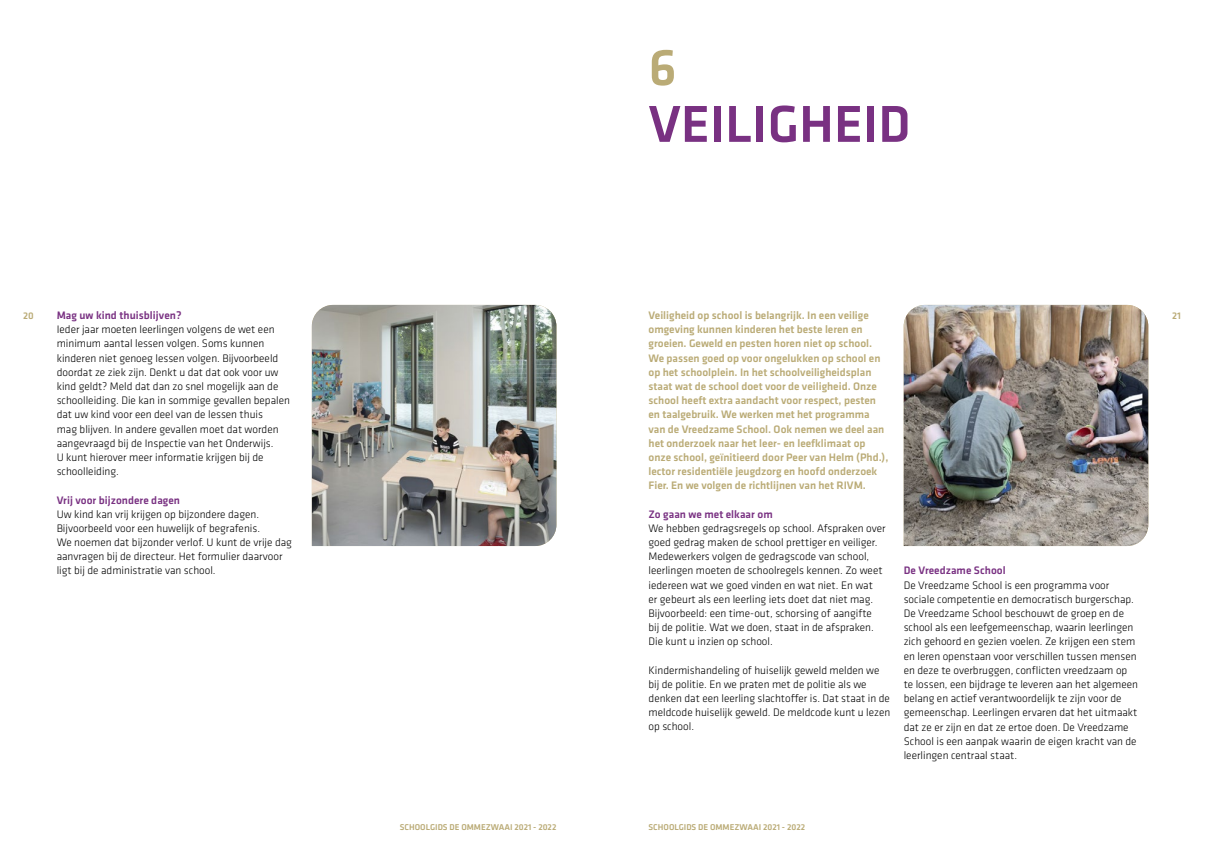
<style>
.page{position:relative;width:1205px;height:851px;background:#fff}
.page>*{position:absolute;margin:0;border:0;box-sizing:border-box;transform-origin:0 0}
.t1{font:500 53.75px "Klavika";color:#793182}
.t2{font:500 53.75px "Klavika";color:#baab76}
.t3{font:300 11.25px/14.1px "Klavika";color:#000}
.t4{font:500 11.25px/14.1px "Klavika";color:#baab76}
.t5{font:500 11.25px "Klavika";letter-spacing:.005em;color:#793182}
.t6{font:500 10px "Klavika";color:#baab76}
.t7{font:500 8.75px "Klavika";color:#baab76}
</style>
<div class="page">
<img style="left:904px;top:305px;width:244px;height:241px">
<img style="left:312px;top:305px;width:244px;height:241px">
<h1 class="t2" style="left:648px;top:31px;width:30px">6</h1>
<h1 class="t1" style="left:648px;top:88px;width:264px">VEILIGHEID</h1>
<p class="t5" style="left:57px;top:308px;width:126px">Mag uw kind thuisblijven?</p>
<p class="t3" style="left:57px;top:322px;width:235px">Ieder jaar moeten leerlingen volgens de wet een minimum aantal lessen volgen. Soms kunnen kinderen niet genoeg lessen volgen. Bijvoorbeeld doordat ze ziek zijn. Denkt u dat dat ook voor uw kind geldt? Meld dat dan zo snel mogelijk aan de schoolleiding. Die kan in sommige gevallen bepalen dat uw kind voor een deel van de lessen thuis<br>mag blijven. In andere gevallen moet dat worden aangevraagd bij de Inspectie van het Onderwijs.<br>U kunt hierover meer informatie krijgen bij de schoolleiding.</p>
<p class="t5" style="left:57px;top:492px;width:125px">Vrij voor bijzondere dagen</p>
<p class="t3" style="left:57px;top:506px;width:237px">Uw kind kan vrij krijgen op bijzondere dagen.<br>Bijvoorbeeld voor een huwelijk of begrafenis.<br>We noemen dat bijzonder verlof. U kunt de vrije dag aanvragen bij de directeur. Het formulier daarvoor ligt bij de administratie van school.</p>
<p class="t4" style="left:648px;top:308px;width:241px">Veiligheid op school is belangrijk. In een veilige omgeving kunnen kinderen het beste leren en groeien. Geweld en pesten horen niet op school.<br>We passen goed op voor ongelukken op school en op het schoolplein. In het schoolveiligheidsplan staat wat de school doet voor de veiligheid. Onze school heeft extra aandacht voor respect, pesten en taalgebruik. We werken met het programma van de Vreedzame School. Ook nemen we deel aan het onderzoek naar het leer- en leefklimaat op onze school, geïnitieerd door Peer van Helm (Phd.), lector residentiële jeugdzorg en hoofd onderzoek Fier. En we volgen de richtlijnen van het RIVM.</p>
<p class="t5" style="left:648px;top:506px;width:126px">Zo gaan we met elkaar om</p>
<p class="t3" style="left:648px;top:521px;width:239px">We hebben gedragsregels op school. Afspraken over goed gedrag maken de school prettiger en veiliger.<br>Medewerkers volgen de gedragscode van school, leerlingen moeten de schoolregels kennen. Zo weet iedereen wat we goed vinden en wat niet. En wat<br>er gebeurt als een leerling iets doet dat niet mag.<br>Bijvoorbeeld: een time-out, schorsing of aangifte<br>bij de politie. Wat we doen, staat in de afspraken.<br>Die kunt u inzien op school.</p>
<p class="t3" style="left:648px;top:662px;width:243px">Kindermishandeling of huiselijk geweld melden we bij de politie. En we praten met de politie als we denken dat een leerling slachtoffer is. Dat staat in de meldcode huiselijk geweld. De meldcode kunt u lezen op school.</p>
<p class="t6" style="left:23px;top:309px;width:12px">20</p>
<p class="t6" style="left:1172px;top:309px;width:10px">21</p>
<p class="t5" style="left:904px;top:563px;width:104px">De Vreedzame School</p>
<p class="t3" style="left:904px;top:577px;width:236px">De Vreedzame School is een programma voor sociale competentie en democratisch burgerschap.<br>De Vreedzame School beschouwt de groep en de school als een leefgemeenschap, waarin leerlingen zich gehoord en gezien voelen. Ze krijgen een stem en leren openstaan voor verschillen tussen mensen en deze te overbruggen, conflicten vreedzaam op te lossen, een bijdrage te leveren aan het algemeen belang en actief verantwoordelijk te zijn voor de gemeenschap. Leerlingen ervaren dat het uitmaakt dat ze er zijn en dat ze ertoe doen. De Vreedzame School is een aanpak waarin de eigen kracht van de leerlingen centraal staat.</p>
<p class="t7" style="left:400px;top:820px;width:158px">SCHOOLGIDS De Ommezwaai 2021 - 2022</p>
<p class="t7" style="left:648px;top:820px;width:158px">SCHOOLGIDS De Ommezwaai 2021 - 2022</p>
</div>
